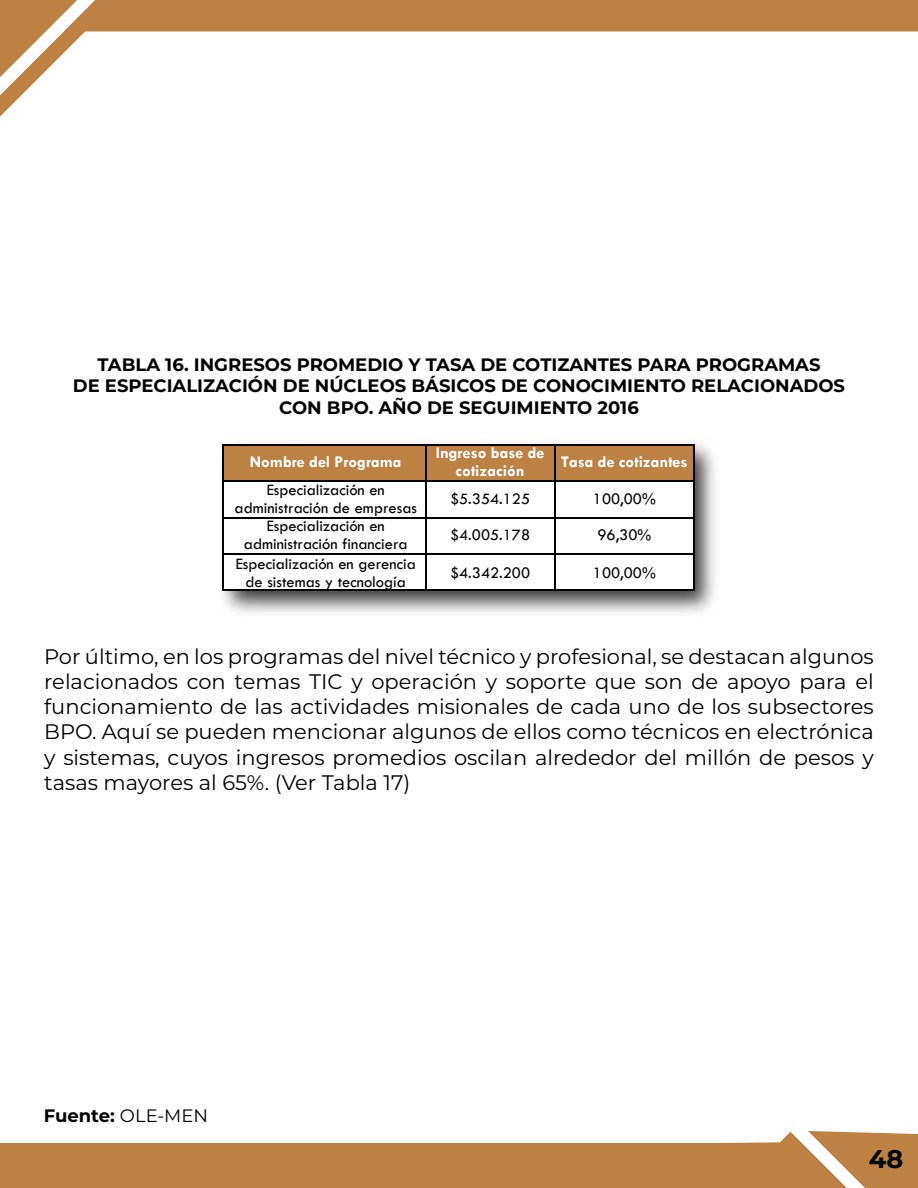
<style>
.page{position:relative;width:918px;height:1188px;background:#fff}
.page>*{position:absolute;margin:0;border:0;box-sizing:border-box;transform-origin:0 0}
.t1{font:700 25.5px "Montserrat";color:#000}
.t2{font:21px/25.2px "Montserrat";color:#000;text-align:justify}
.t3{font:700 18px/21.6px "Montserrat";color:#000;text-align:center}
.t4{font:16.5px/18px "Tw Cen";color:#000;text-align:center}
.t5{font:700 16.5px/18px "Tw Cen";color:#fff;text-align:center}
.s1{font-weight:400}
</style>
<div class="page">
<img style="left:223px;top:443px;width:492px;height:170px">
<div style="left:224px;top:444px;width:469px;height:147px;background:#fff"></div>
<svg style="left:0;top:0;width:918px;height:117px"></svg>
<svg style="left:808px;top:1131px;width:110px;height:57px"></svg>
<svg style="left:727px;top:1132px;width:120px;height:56px;fill:#be8144"></svg>
<div style="left:0;top:1143px;width:780px;height:45px;background:#be8144"></div>
<div style="left:224px;top:444px;width:202px;height:36px;background:#be8144"></div>
<div style="left:426px;top:444px;width:129px;height:36px;background:#be8144"></div>
<div style="left:555px;top:444px;width:140px;height:36px;background:#be8144"></div>
<hr style="left:224px;top:444px;width:201px;height:2px;background:#000">
<hr style="left:426px;top:444px;width:128px;height:2px;background:#000">
<hr style="left:555px;top:444px;width:138px;height:2px;background:#000">
<hr style="left:222px;top:446px;width:2px;height:34px;background:#000">
<hr style="left:425px;top:446px;width:1px;height:34px;background:#000">
<hr style="left:554px;top:446px;width:1px;height:34px;background:#000">
<hr style="left:693px;top:446px;width:2px;height:34px;background:#000">
<hr style="left:224px;top:480px;width:201px;height:2px;background:#000">
<hr style="left:426px;top:480px;width:128px;height:2px;background:#000">
<hr style="left:555px;top:480px;width:138px;height:2px;background:#000">
<hr style="left:222px;top:482px;width:2px;height:36px;background:#000">
<hr style="left:425px;top:482px;width:1px;height:36px;background:#000">
<hr style="left:554px;top:482px;width:1px;height:36px;background:#000">
<hr style="left:693px;top:482px;width:2px;height:36px;background:#000">
<hr style="left:224px;top:518px;width:201px;height:1px;background:#000">
<hr style="left:426px;top:518px;width:128px;height:1px;background:#000">
<hr style="left:555px;top:518px;width:138px;height:1px;background:#000">
<hr style="left:222px;top:519px;width:2px;height:35px;background:#000">
<hr style="left:425px;top:519px;width:1px;height:35px;background:#000">
<hr style="left:554px;top:519px;width:1px;height:35px;background:#000">
<hr style="left:693px;top:519px;width:2px;height:35px;background:#000">
<hr style="left:224px;top:554px;width:201px;height:1px;background:#000">
<hr style="left:426px;top:554px;width:128px;height:1px;background:#000">
<hr style="left:555px;top:554px;width:138px;height:1px;background:#000">
<hr style="left:222px;top:555px;width:2px;height:35px;background:#000">
<hr style="left:224px;top:590px;width:201px;height:1px;background:#000">
<hr style="left:425px;top:555px;width:1px;height:35px;background:#000">
<hr style="left:426px;top:590px;width:128px;height:1px;background:#000">
<hr style="left:554px;top:555px;width:1px;height:35px;background:#000">
<hr style="left:555px;top:590px;width:138px;height:1px;background:#000">
<hr style="left:693px;top:555px;width:2px;height:35px;background:#000">
<p class="t3" style="left:73px;top:353px;width:774px">TABLA 16. INGRESOS PROMEDIO Y TASA DE COTIZANTES PARA PROGRAMAS<br>DE ESPECIALIZACIÓN DE NÚCLEOS BÁSICOS DE CONOCIMIENTO RELACIONADOS<br>CON BPO. AÑO DE SEGUIMIENTO 2016</p>
<p class="t5" style="left:250px;top:452px;width:153px">Nombre del Programa</p>
<p class="t5" style="left:436px;top:443px;width:110px">Ingreso base de cotización</p>
<p class="t5" style="left:561px;top:452px;width:128px">Tasa de cotizantes</p>
<p class="t4" style="left:235px;top:481px;width:184px">Especialización en administración de empresas</p>
<p class="t4" style="left:450px;top:490px;width:82px">$5.354.125</p>
<p class="t4" style="left:593px;top:490px;width:64px">100,00%</p>
<p class="t4" style="left:244px;top:517px;width:165px">Especialización en administración financiera</p>
<p class="t4" style="left:450px;top:526px;width:82px">$4.005.178</p>
<p class="t4" style="left:597px;top:526px;width:55px">96,30%</p>
<p class="t4" style="left:236px;top:554px;width:182px">Especialización en gerencia de sistemas y tecnología</p>
<p class="t4" style="left:450px;top:563px;width:82px">$4.342.200</p>
<p class="t4" style="left:593px;top:563px;width:64px">100,00%</p>
<p class="t2" style="left:44px;top:643px;width:831px">Por último, en los programas del nivel técnico y profesional, se destacan algunos relacionados con temas TIC y operación y soporte que son de apoyo para el funcionamiento de las actividades misionales de cada uno de los subsectores BPO. Aquí se pueden mencionar algunos de ellos como técnicos en electrónica y sistemas, cuyos ingresos promedios oscilan alrededor del millón de pesos y tasas mayores al 65%. (Ver Tabla 17)</p>
<p class="t3" style="left:44px;top:1104px;width:166px">Fuente: <span class="s1">OLE-MEN</span></p>
<p class="t1" style="left:869px;top:1141px;width:36px">48</p>
</div>
